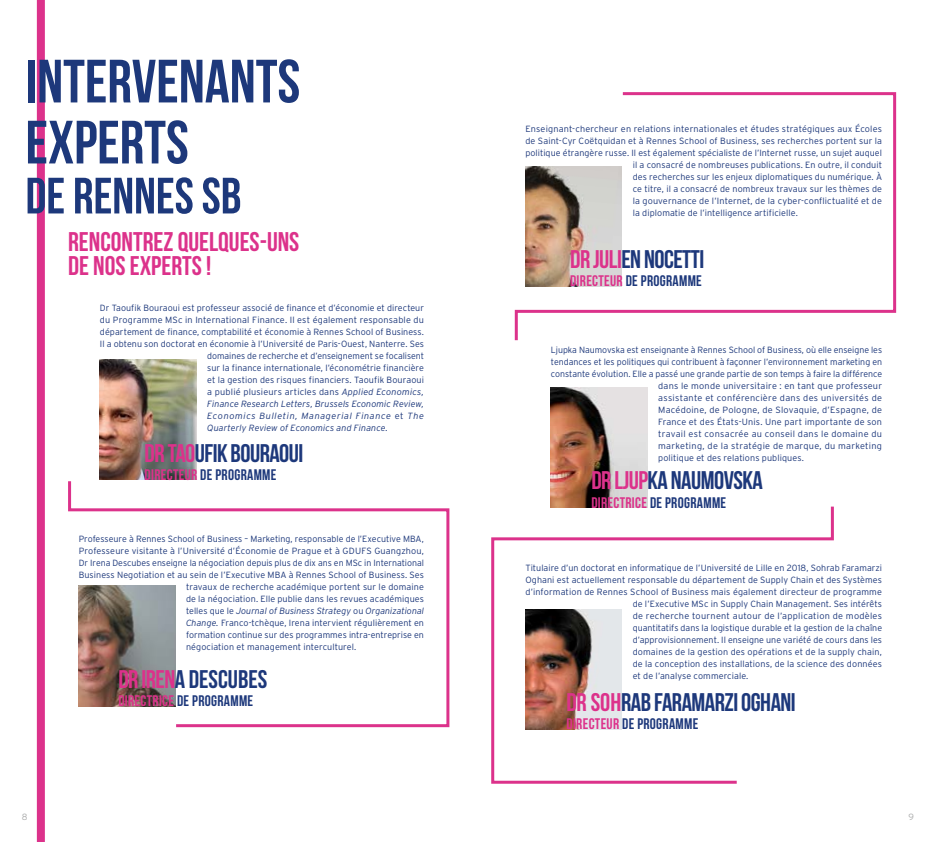
<style>
.page{position:relative;width:936px;height:842px;background:#fff}
.page>*{position:absolute;margin:0;border:0;box-sizing:border-box;transform-origin:0 0}
.t1{font:700 61px/61px "Bebas Neue";color:#1d387b}
.t2{font:700 51px "Bebas Neue";color:#1d387b}
.t3{font:700 27px/24px "Bebas Neue";color:#dc328b}
.t4{font:700 25.5px "Bebas Neue";letter-spacing:-.02em;color:#1d387b}
.t5{font:700 25.5px "Bebas Neue";color:#1d387b}
.t6{font:700 15.3px "Bebas Neue";letter-spacing:.02em;color:#1d387b}
.t7{font:300 9px "Interstate";letter-spacing:.005em;color:#1d387b}
.t8{font:300 9px "Interstate";letter-spacing:.025em;color:#1d387b}
.t9{font:italic 300 9px "Interstate";letter-spacing:.005em;color:#1d387b}
.t10{font:300 9px "Interstate";letter-spacing:.03em;color:#1d387b}
.t11{font:italic 300 9px "Interstate";letter-spacing:.065em;color:#1d387b}
.t12{font:300 9px "Interstate";color:#abacac}
.s1{font-style:italic}
.s2{font-style:normal}
.s3{color:#dc328b}
</style>
<div class="page">
<svg style="left:491px;top:504px;width:343px;height:280px"></svg>
<svg style="left:68px;top:478px;width:382px;height:250px"></svg>
<svg style="left:514px;top:92px;width:383px;height:249px"></svg>
<div style="left:37px;top:0;width:8px;height:842px;background:#dc328b"></div>
<img style="left:525px;top:166px;width:96px;height:120px">
<img style="left:100px;top:360px;width:96px;height:120px">
<img style="left:79px;top:586px;width:96px;height:120px">
<img style="left:551px;top:387px;width:96px;height:120px">
<img style="left:525px;top:609px;width:96px;height:120px">
<h1 class="t1" style="left:26px;top:50px;width:276px">INTERVENANTS<br>EXPERTS</h1>
<h2 class="t2" style="left:26px;top:168px;width:217px">DE RENNES SB</h2>
<h3 class="t3" style="left:68px;top:229px;width:233px">RENCONTREZ QUELQUES-UNS<br>DE NOS EXPERTS !</h3>
<p class="t7" style="left:100px;top:302px;width:325px">Dr Taoufik Bouraoui est professeur associé de finance et d’économie et directeur</p>
<p class="t7" style="left:100px;top:314px;width:325px">du Programme MSc in International Finance. Il est également responsable du</p>
<p class="t7" style="left:100px;top:326px;width:325px">département de finance, comptabilité et économie à Rennes School of Business.</p>
<p class="t7" style="left:100px;top:338px;width:325px">Il a obtenu son doctorat en économie à l’Université de Paris-Ouest, Nanterre. Ses</p>
<p class="t7" style="left:207px;top:350px;width:218px">domaines de recherche et d’enseignement se focalisent</p>
<p class="t7" style="left:207px;top:362px;width:218px">sur la finance internationale, l’économétrie financière</p>
<p class="t7" style="left:207px;top:374px;width:218px">et la gestion des risques financiers. Taoufik Bouraoui</p>
<p class="t7" style="left:207px;top:386px;width:218px">a publié plusieurs articles dans <span class="s1">Applied Economics,</span></p>
<p class="t9" style="left:207px;top:398px;width:218px">Finance Research Letters, Brussels Economic Review,</p>
<p class="t11" style="left:207px;top:410px;width:218px">Economics Bulletin, Managerial Finance <span class="s2">et</span> The</p>
<p class="t9" style="left:207px;top:422px;width:182px">Quarterly Review of Economics and Finance.</p>
<h3 class="t4" style="left:145px;top:439px;width:160px"><span class="s3">DR TAO</span>UFIK BOURAOUI</h3>
<h3 class="t6" style="left:145px;top:466px;width:133px"><span class="s3">DIRECTEUR</span> DE PROGRAMME</h3>
<p class="t7" style="left:79px;top:534px;width:347px">Professeure à Rennes School of Business – Marketing, responsable de l’Executive MBA,</p>
<p class="t7" style="left:79px;top:546px;width:347px">Professeure visitante à l’Université d’Économie de Prague et à GDUFS Guangzhou,</p>
<p class="t7" style="left:79px;top:558px;width:347px">Dr Irena Descubes enseigne la négociation depuis plus de dix ans en MSc in International</p>
<p class="t7" style="left:79px;top:570px;width:347px">Business Negotiation et au sein de l’Executive MBA à Rennes School of Business. Ses</p>
<p class="t7" style="left:186px;top:582px;width:239px">travaux de recherche académique portent sur le domaine</p>
<p class="t7" style="left:186px;top:594px;width:239px">de la négociation. Elle publie dans les revues académiques</p>
<p class="t9" style="left:186px;top:606px;width:239px"><span class="s2">telles que le</span> Journal of Business Strategy <span class="s2">ou</span> Organizational</p>
<p class="t7" style="left:186px;top:618px;width:239px"><span class="s1">Change.</span> Franco-tchèque, Irena intervient régulièrement en</p>
<p class="t7" style="left:186px;top:630px;width:239px">formation continue sur des programmes intra-entreprise en</p>
<p class="t7" style="left:186px;top:642px;width:172px">négociation et management interculturel.</p>
<h3 class="t5" style="left:118px;top:665px;width:150px"><span class="s3">DR IREN</span>A DESCUBES</h3>
<h3 class="t6" style="left:118px;top:692px;width:136px"><span class="s3">DIRECTRICE</span> DE PROGRAMME</h3>
<p class="t7" style="left:525px;top:124px;width:358px">Enseignant-chercheur en relations internationales et études stratégiques aux Écoles</p>
<p class="t7" style="left:525px;top:136px;width:358px">de Saint-Cyr Coëtquidan et à Rennes School of Business, ses recherches portent sur la</p>
<p class="t7" style="left:525px;top:148px;width:358px">politique étrangère russe. Il est également spécialiste de l’Internet russe, un sujet auquel</p>
<p class="t7" style="left:632px;top:160px;width:251px">il a consacré de nombreuses publications. En outre, il conduit</p>
<p class="t7" style="left:632px;top:172px;width:251px">des recherches sur les enjeux diplomatiques du numérique. À</p>
<p class="t7" style="left:632px;top:184px;width:251px">ce titre, il a consacré de nombreux travaux sur les thèmes de</p>
<p class="t7" style="left:632px;top:196px;width:251px">la gouvernance de l’Internet, de la cyber-conflictualité et de</p>
<p class="t7" style="left:632px;top:208px;width:167px">la diplomatie de l’intelligence artificielle.</p>
<h3 class="t4" style="left:570px;top:245px;width:136px"><span class="s3">DR JULI</span>EN NOCETTI</h3>
<h3 class="t6" style="left:570px;top:273px;width:133px"><span class="s3">DIRECTEUR</span> DE PROGRAMME</h3>
<p class="t7" style="left:551px;top:345px;width:332px">Ljupka Naumovska est enseignante à Rennes School of Business, où elle enseigne les</p>
<p class="t7" style="left:551px;top:357px;width:332px">tendances et les politiques qui contribuent à façonner l’environnement marketing en</p>
<p class="t7" style="left:551px;top:369px;width:332px">constante évolution. Elle a passé une grande partie de son temps à faire la différence</p>
<p class="t7" style="left:658px;top:381px;width:225px">dans le monde universitaire : en tant que professeur</p>
<p class="t8" style="left:658px;top:393px;width:225px">assistante et conférencière dans des universités de</p>
<p class="t8" style="left:658px;top:405px;width:225px">Macédoine, de Pologne, de Slovaquie, d’Espagne, de</p>
<p class="t7" style="left:658px;top:417px;width:225px">France et des États-Unis. Une part importante de son</p>
<p class="t8" style="left:658px;top:429px;width:225px">travail est consacrée au conseil dans le domaine du</p>
<p class="t10" style="left:658px;top:441px;width:225px">marketing, de la stratégie de marque, du marketing</p>
<p class="t7" style="left:658px;top:453px;width:147px">politique et des relations publiques.</p>
<h3 class="t4" style="left:591px;top:466px;width:173px"><span class="s3">DR LJUP</span>KA NAUMOVSKA</h3>
<h3 class="t6" style="left:591px;top:494px;width:136px"><span class="s3">DIRECTRICE</span> DE PROGRAMME</h3>
<p class="t7" style="left:525px;top:563px;width:358px">Titulaire d’un doctorat en informatique de l’Université de Lille en 2018, Sohrab Faramarzi</p>
<p class="t7" style="left:525px;top:575px;width:358px">Oghani est actuellement responsable du département de Supply Chain et des Systèmes</p>
<p class="t7" style="left:525px;top:587px;width:358px">d’information de Rennes School of Business mais également directeur de programme</p>
<p class="t7" style="left:632px;top:599px;width:251px">de l’Executive MSc in Supply Chain Management. Ses intérêts</p>
<p class="t8" style="left:632px;top:611px;width:251px">de recherche tournent autour de l’application de modèles</p>
<p class="t7" style="left:632px;top:623px;width:251px">quantitatifs dans la logistique durable et la gestion de la chaîne</p>
<p class="t7" style="left:632px;top:635px;width:251px">d’approvisionnement. Il enseigne une variété de cours dans les</p>
<p class="t7" style="left:632px;top:647px;width:251px">domaines de la gestion des opérations et de la supply chain,</p>
<p class="t7" style="left:632px;top:659px;width:251px">de la conception des installations, de la science des données</p>
<p class="t7" style="left:632px;top:671px;width:117px">et de l’analyse commerciale.</p>
<h3 class="t4" style="left:566px;top:688px;width:231px"><span class="s3">DR SOH</span>RAB FARAMARZI OGHANI</h3>
<h3 class="t6" style="left:566px;top:715px;width:133px"><span class="s3">DIRECTEUR</span> DE PROGRAMME</h3>
<p class="t12" style="left:22px;top:812px;width:7px">8</p>
<p class="t12" style="left:908px;top:812px;width:7px">9</p>
</div>
